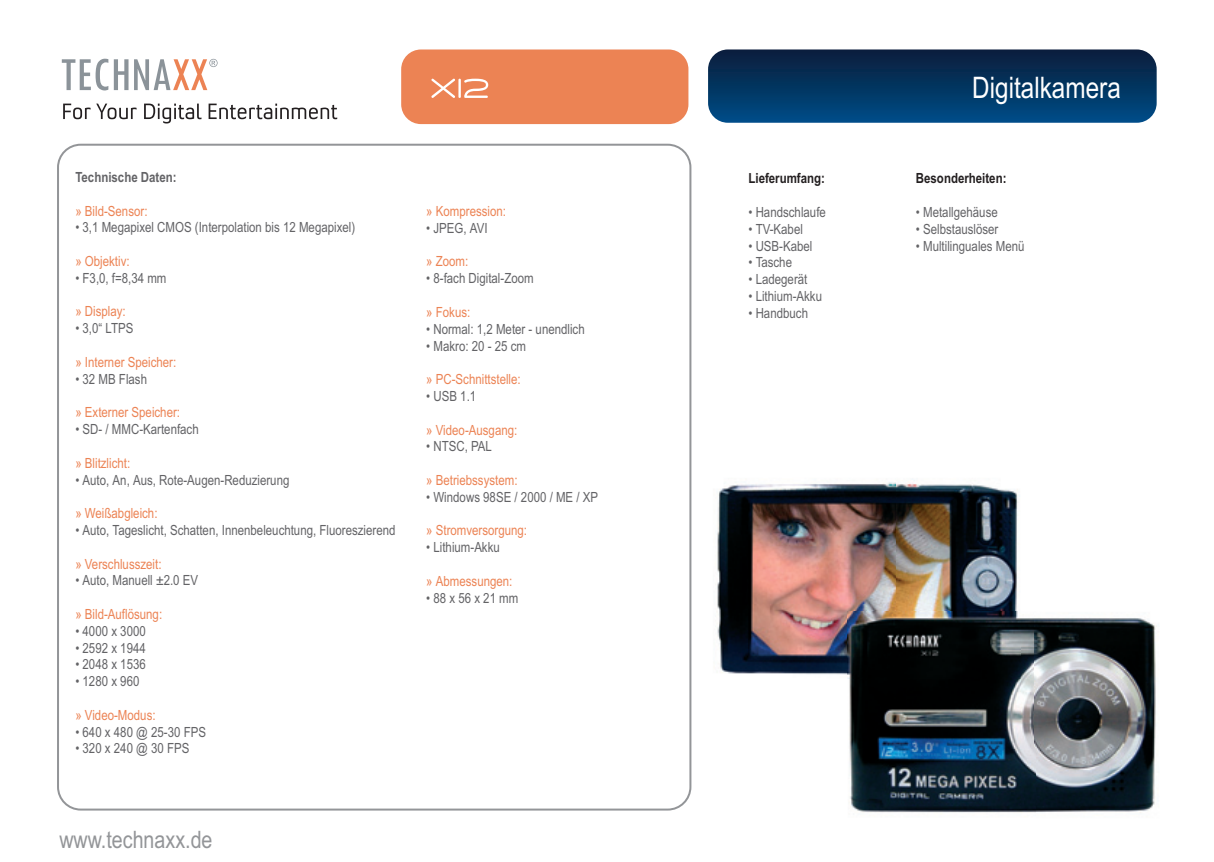
<style>
.page{position:relative;width:1214px;height:862px;background:#fff}
.page>*{position:absolute;margin:0;border:0;box-sizing:border-box;transform-origin:0 0}
.t1{font:29.6px "Arial Narrow";color:#fff}
.t2{font:24px "Arial Narrow";color:#939598}
.t3{font:14px "Arial Narrow";color:#636366}
.t4{font:14px "Arial Narrow";color:#ec8354}
.t5{font:700 14px "Arial Narrow";color:#231f20}
.t6{font:700 14px "Arial Narrow";color:#636366}
</style>
<div class="page">
<div style="left:401px;top:49px;width:287px;height:75px;background:#ec8354;border-radius:20px"></div>
<svg style="left:431px;top:79px;width:57px;height:19px"></svg>
<div style="left:708px;top:49px;width:448px;height:74px;background:linear-gradient(to bottom,#0a1c3a,#004c86);border-radius:20px"></div>
<img style="left:717px;top:482px;width:179px;height:193px">
<img style="left:896px;top:479px;width:124px;height:133px">
<img style="left:847px;top:618px;width:310px;height:195px">
<img style="left:847px;top:612px;width:173px;height:66px">
<svg style="left:63px;top:104px;width:73px;height:15px"></svg>
<svg style="left:144px;top:104px;width:57px;height:19px"></svg>
<svg style="left:208px;top:104px;width:129px;height:15px"></svg>
<svg style="left:62px;top:59px;width:46px;height:31px"></svg>
<svg style="left:114px;top:59px;width:14px;height:31px"></svg>
<svg style="left:134px;top:59px;width:83px;height:31px"></svg>
<p class="t6" style="left:75px;top:172px;width:103px">Technische Daten:</p>
<p class="t4" style="left:75px;top:206px;width:74px">» Bild-Sensor:</p>
<p class="t3" style="left:75px;top:222px;width:281px">• 3,1 Megapixel CMOS (Interpolation bis 12 Megapixel)</p>
<p class="t4" style="left:75px;top:256px;width:56px">» Objektiv:</p>
<p class="t3" style="left:75px;top:273px;width:93px">• F3,0, f=8,34 mm</p>
<p class="t4" style="left:75px;top:306px;width:52px">» Display:</p>
<p class="t3" style="left:75px;top:323px;width:60px">• 3,0“ LTPS</p>
<p class="t4" style="left:75px;top:357px;width:102px">» Interner Speicher:</p>
<p class="t3" style="left:75px;top:374px;width:73px">• 32 MB Flash</p>
<p class="t4" style="left:75px;top:407px;width:106px">» Externer Speicher:</p>
<p class="t3" style="left:75px;top:424px;width:125px">• SD- / MMC-Kartenfach</p>
<p class="t4" style="left:75px;top:458px;width:56px">» Blitzlicht:</p>
<p class="t3" style="left:75px;top:474px;width:215px">• Auto, An, Aus, Rote-Augen-Reduzierung</p>
<p class="t4" style="left:75px;top:508px;width:84px">» Weißabgleich:</p>
<p class="t3" style="left:75px;top:525px;width:321px">• Auto, Tageslicht, Schatten, Innenbeleuchtung, Fluoreszierend</p>
<p class="t4" style="left:75px;top:558px;width:88px">» Verschlusszeit:</p>
<p class="t3" style="left:75px;top:575px;width:124px">• Auto, Manuell ±2.0 EV</p>
<p class="t4" style="left:75px;top:609px;width:88px">» Bild-Auflösung:</p>
<p class="t3" style="left:75px;top:626px;width:72px">• 4000 x 3000</p>
<p class="t3" style="left:75px;top:642px;width:72px">• 2592 x 1944</p>
<p class="t3" style="left:75px;top:659px;width:72px">• 2048 x 1536</p>
<p class="t3" style="left:75px;top:676px;width:66px">• 1280 x 960</p>
<p class="t4" style="left:75px;top:710px;width:82px">» Video-Modus:</p>
<p class="t3" style="left:75px;top:726px;width:132px">• 640 x 480 @ 25-30 FPS</p>
<p class="t3" style="left:75px;top:743px;width:115px">• 320 x 240 @ 30 FPS</p>
<h2 class="t2" style="left:59px;top:830px;width:155px">www.technaxx.de</h2>
<p class="t4" style="left:426px;top:206px;width:81px">» Kompression:</p>
<p class="t3" style="left:426px;top:223px;width:63px">• JPEG, AVI</p>
<p class="t4" style="left:426px;top:256px;width:44px">» Zoom:</p>
<p class="t3" style="left:426px;top:273px;width:109px">• 8-fach Digital-Zoom</p>
<p class="t4" style="left:426px;top:307px;width:46px">» Fokus:</p>
<p class="t3" style="left:426px;top:324px;width:160px">• Normal: 1,2 Meter - unendlich</p>
<p class="t3" style="left:426px;top:340px;width:101px">• Makro: 20 - 25 cm</p>
<p class="t4" style="left:426px;top:374px;width:96px">» PC-Schnittstelle:</p>
<p class="t3" style="left:426px;top:391px;width:51px">• USB 1.1</p>
<p class="t4" style="left:426px;top:424px;width:93px">» Video-Ausgang:</p>
<p class="t3" style="left:426px;top:441px;width:67px">• NTSC, PAL</p>
<p class="t4" style="left:426px;top:475px;width:93px">» Betriebssystem:</p>
<p class="t3" style="left:426px;top:492px;width:173px">• Windows 98SE / 2000 / ME / XP</p>
<p class="t4" style="left:426px;top:525px;width:102px">» Stromversorgung:</p>
<p class="t3" style="left:426px;top:542px;width:75px">• Lithium-Akku</p>
<p class="t4" style="left:426px;top:576px;width:88px">» Abmessungen:</p>
<p class="t3" style="left:426px;top:592px;width:94px">• 88 x 56 x 21 mm</p>
<p class="t5" style="left:748px;top:173px;width:78px">Lieferumfang:</p>
<p class="t3" style="left:748px;top:207px;width:79px">• Handschlaufe</p>
<p class="t3" style="left:748px;top:224px;width:56px">• TV-Kabel</p>
<p class="t3" style="left:748px;top:241px;width:65px">• USB-Kabel</p>
<p class="t3" style="left:748px;top:257px;width:45px">• Tasche</p>
<p class="t3" style="left:748px;top:274px;width:60px">• Ladegerät</p>
<p class="t3" style="left:748px;top:291px;width:75px">• Lithium-Akku</p>
<p class="t3" style="left:748px;top:308px;width:61px">• Handbuch</p>
<h1 class="t1" style="left:972px;top:77px;width:150px">Digitalkamera</h1>
<p class="t5" style="left:915px;top:173px;width:92px">Besonderheiten:</p>
<p class="t3" style="left:915px;top:207px;width:83px">• Metallgehäuse</p>
<p class="t3" style="left:915px;top:224px;width:84px">• Selbstauslöser</p>
<p class="t3" style="left:915px;top:240px;width:110px">• Multilinguales Menü</p>
</div>
